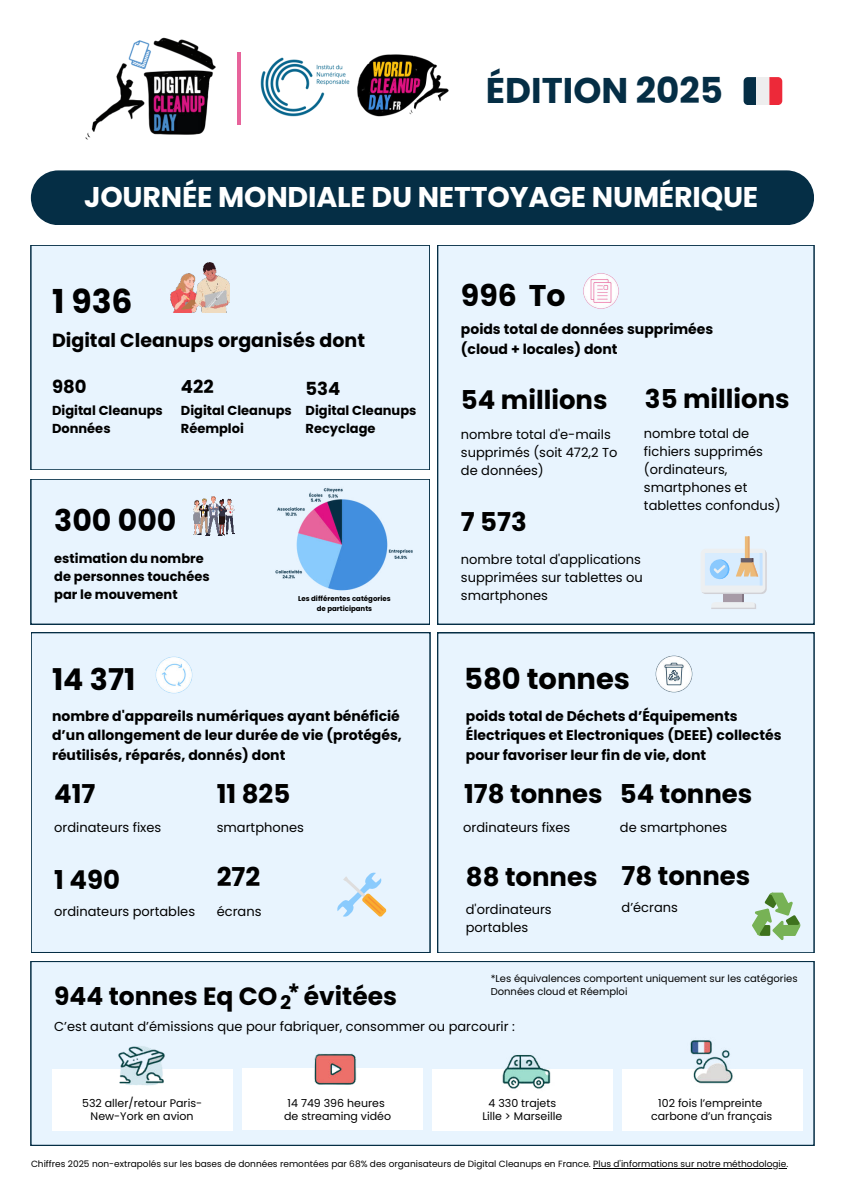
<style>
.page{position:relative;width:843px;height:1191px;background:#fff}
.page>*{position:absolute;margin:0;border:0;box-sizing:border-box;transform-origin:0 0}
.t1{font:700 35.7px "Poppins";color:#052e45}
.t2{font:700 32.9px "Poppins";color:#000}
.t3{font:700 29.9px "Poppins";color:#000}
.t4{font:700 28.9px "Poppins";color:#000}
.t5{font:700 28.5px "Poppins";letter-spacing:-.01em;color:#fff}
.t6{font:700 25.9px "Poppins";color:#000}
.t7{font:700 24.9px "Poppins";color:#000}
.t8{font:700 19px "Poppins";color:#000}
.t9{font:800 19px "Open Sans";color:#000}
.t10{font:700 18px "Poppins";color:#000}
.t11{font:700 14px/19.5px "Poppins";color:#000}
.t12{font:13px/18px "Poppins";color:#000}
.t13{font:700 13px/18px "Poppins";color:#000}
.t14{font:11px/12.7px "Poppins";color:#000;text-align:center}
.t15{font:10px "Poppins";color:#000}
.t16{font:9px "Poppins";color:#000}
.t17{font:700 7px/9.4px "Poppins";color:#000;text-align:center}
</style>
<div class="page">
<div style="left:31px;top:170px;width:782px;height:55px;background:#052e45"></div>
<div style="left:31px;top:245px;width:398px;height:225px;background:#e8f4fe"></div>
<div style="left:437px;top:245px;width:376px;height:379px;background:#e8f4fe"></div>
<div style="left:31px;top:479px;width:398px;height:145px;background:#e8f4fe"></div>
<div style="left:31px;top:632px;width:399px;height:320px;background:#e8f4fe"></div>
<div style="left:31px;top:961px;width:782px;height:183px;background:#e8f4fe"></div>
<div style="left:242px;top:1068px;width:180px;height:61px;background:#fff"></div>
<div style="left:52px;top:1068px;width:180px;height:62px;background:#fff"></div>
<div style="left:432px;top:1068px;width:180px;height:62px;background:#fff"></div>
<div style="left:622px;top:1068px;width:180px;height:62px;background:#fff"></div>
<div style="left:437px;top:632px;width:376px;height:320px;background:#e8f4fe"></div>
<img style="left:260px;top:57px;width:90px;height:60px">
<svg style="left:769px;top:77px;width:13px;height:28px"></svg>
<svg style="left:743px;top:77px;width:13px;height:28px"></svg>
<div style="left:756px;top:77px;width:13px;height:28px;background:#eee"></div>
<img style="left:144px;top:645px;width:59px;height:59px">
<img style="left:644px;top:644px;width:59px;height:59px">
<img style="left:572px;top:263px;width:57px;height:56px">
<img style="left:357px;top:54px;width:92px;height:63px">
<img style="left:85px;top:37px;width:156px;height:103px">
<hr style="left:237px;top:53px;width:3px;height:72px;background:#e7639b">
<img style="left:171px;top:263px;width:58px;height:50px">
<svg style="left:701px;top:536px;width:65px;height:73px;background:#d9e2ea"></svg>
<svg style="left:337px;top:872px;width:49px;height:45px;background:#d8e2e4"></svg>
<svg style="left:751px;top:892px;width:49px;height:48px;background:#aacca4"></svg>
<img style="left:194px;top:496px;width:40px;height:39px">
<img style="left:105px;top:1027px;width:74px;height:59px">
<img style="left:301px;top:1032px;width:73px;height:53px">
<img style="left:675px;top:1032px;width:73px;height:52px">
<img style="left:477px;top:1032px;width:90px;height:57px">
<img style="left:271px;top:483px;width:146px;height:111px">
<hr style="left:593px;top:1167px;width:193px;height:1px;background:#000">
<svg style="left:281px;top:994px;width:10px;height:15px"></svg>
<h1 class="t1" style="left:486px;top:70px;width:239px">ÉDITION 2025</h1>
<h3 class="t5" style="left:84px;top:180px;width:675px">JOURNÉE MONDIALE DU NETTOYAGE NUMÉRIQUE</h3>
<h2 class="t2" style="left:52px;top:282px;width:82px">1 936</h2>
<h3 class="t8" style="left:52px;top:329px;width:314px">Digital Cleanups organisés dont</h3>
<h3 class="t10" style="left:52px;top:376px;width:36px">980</h3>
<p class="t13" style="left:52px;top:401px;width:112px">Digital Cleanups<br>Données</p>
<h3 class="t10" style="left:181px;top:376px;width:34px">422</h3>
<p class="t13" style="left:181px;top:401px;width:112px">Digital Cleanups<br>Réemploi</p>
<h3 class="t10" style="left:305px;top:378px;width:36px">534</h3>
<p class="t13" style="left:305px;top:401px;width:112px">Digital Cleanups<br>Recyclage</p>
<h3 class="t3" style="left:54px;top:503px;width:124px">300 000</h3>
<p class="t13" style="left:54px;top:550px;width:157px">estimation du nombre de personnes touchées par le mouvement</p>
<p class="t17" style="left:298px;top:594px;width:94px">Les différentes catégories de participants</p>
<h3 class="t3" style="left:52px;top:661px;width:85px">14 371</h3>
<p class="t11" style="left:52px;top:706px;width:351px">nombre d'appareils numériques ayant bénéficié d’un allongement de leur durée de vie (protégés, réutilisés, réparés, donnés) dont</p>
<h3 class="t6" style="left:54px;top:779px;width:43px">417</h3>
<p class="t12" style="left:217px;top:818px;width:89px">smartphones</p>
<h3 class="t6" style="left:217px;top:779px;width:75px">11 825</h3>
<p class="t12" style="left:54px;top:818px;width:108px">ordinateurs fixes</p>
<h3 class="t6" style="left:54px;top:865px;width:67px">1 490</h3>
<h3 class="t6" style="left:217px;top:861px;width:45px">272</h3>
<p class="t12" style="left:54px;top:902px;width:142px">ordinateurs portables</p>
<p class="t12" style="left:217px;top:902px;width:46px">écrans</p>
<h3 class="t3" style="left:461px;top:278px;width:106px">996 To</h3>
<p class="t11" style="left:461px;top:320px;width:254px">poids total de données supprimées (cloud + locales) dont</p>
<h3 class="t6" style="left:461px;top:385px;width:148px">54 millions</h3>
<p class="t12" style="left:461px;top:425px;width:158px">nombre total d'e-mails supprimés (soit 472,2 To de données)</p>
<h3 class="t6" style="left:644px;top:384px;width:146px">35 millions</h3>
<p class="t12" style="left:643px;top:424px;width:138px">nombre total de fichiers supprimés (ordinateurs, smartphones et tablettes confondus)</p>
<h3 class="t6" style="left:461px;top:507px;width:67px">7 573</h3>
<p class="t12" style="left:461px;top:550px;width:183px">nombre total d'applications supprimées sur tablettes ou smartphones</p>
<h3 class="t4" style="left:464px;top:662px;width:167px">580 tonnes</h3>
<p class="t11" style="left:465px;top:706px;width:317px">poids total de Déchets d’Équipements<br>Électriques et Electroniques (DEEE) collectés pour favoriser leur fin de vie, dont</p>
<h3 class="t6" style="left:464px;top:779px;width:289px">178 tonnes 54 tonnes</h3>
<p class="t12" style="left:463px;top:818px;width:108px">ordinateurs fixes</p>
<h3 class="t6" style="left:465px;top:861px;width:133px">88 tonnes</h3>
<p class="t12" style="left:465px;top:900px;width:87px">d'ordinateurs portables</p>
<p class="t12" style="left:619px;top:818px;width:109px">de smartphones</p>
<h3 class="t6" style="left:621px;top:860px;width:130px">78 tonnes</h3>
<p class="t12" style="left:621px;top:898px;width:58px">d’écrans</p>
<p class="t15" style="left:490px;top:972px;width:308px">*Les équivalences comportent uniquement sur les catégories</p>
<h3 class="t9" style="left:288px;top:976px;width:12px">*</h3>
<p class="t15" style="left:490px;top:986px;width:138px">Données cloud et Réemploi</p>
<h3 class="t7" style="left:54px;top:981px;width:344px">944 tonnes Eq CO évitées</h3>
<p class="t12" style="left:54px;top:1017px;width:462px">C’est autant d’émissions que pour fabriquer, consommer ou parcourir :</p>
<p class="t14" style="left:82px;top:1096px;width:122px">532 aller/retour Paris-<br>New-York en avion</p>
<p class="t14" style="left:482px;top:1096px;width:81px">4 330 trajets<br>Lille &gt; Marseille</p>
<p class="t14" style="left:284px;top:1096px;width:108px">14 749 396 heures de streaming vidéo</p>
<p class="t14" style="left:651px;top:1096px;width:123px">102 fois l’empreinte carbone d’un français</p>
<p class="t16" style="left:31px;top:1158px;width:758px">Chiffres 2025 non-extrapolés sur les bases de données remontées par 68% des organisateurs de Digital Cleanups en France. Plus d'informations sur notre méthodologie.</p>
</div>
